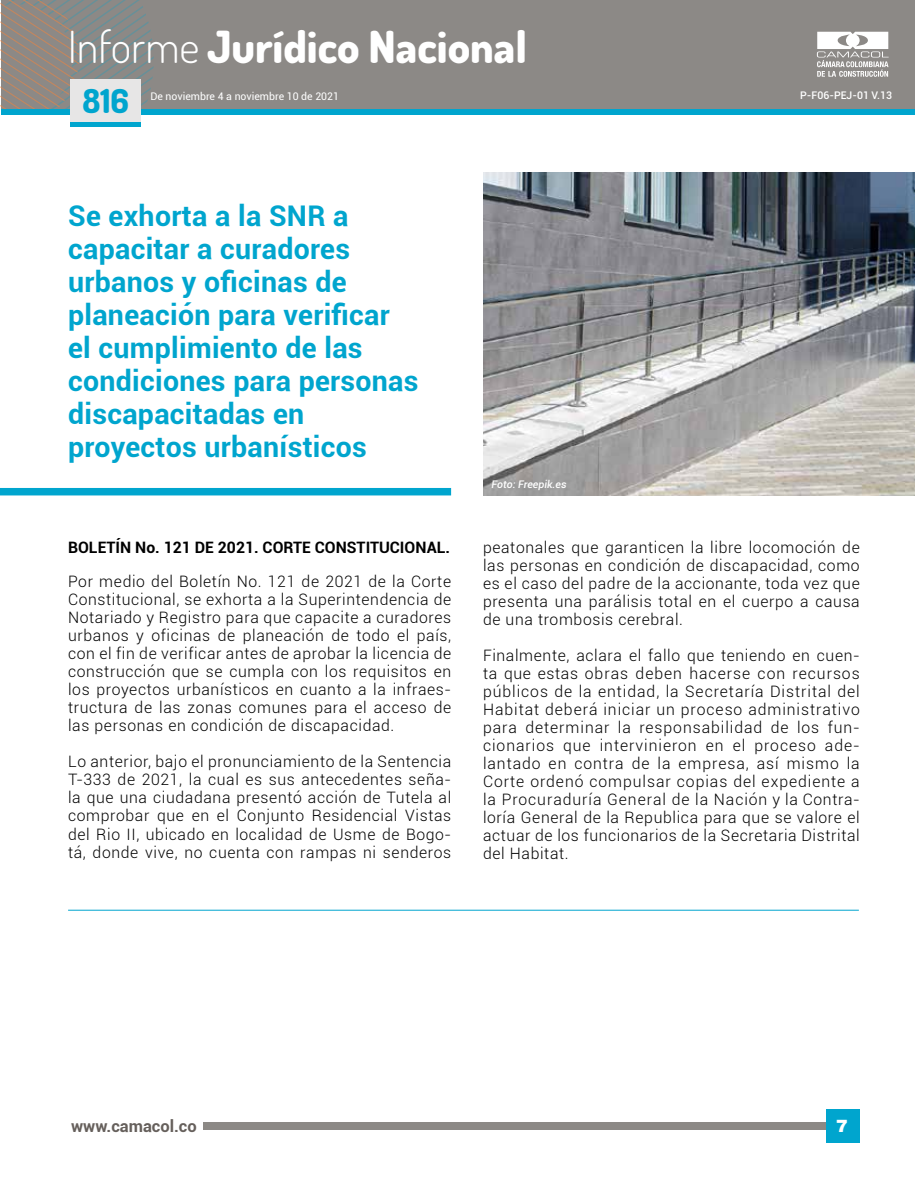
<style>
.page{position:relative;width:915px;height:1191px;background:#fff}
.page>*{position:absolute;margin:0;border:0;box-sizing:border-box;transform-origin:0 0}
.t1{font:800 44.25px "Dosis";color:#fff}
.t2{font:800 33px "Dosis";color:#00a5ce}
.t3{font:700 28.5px/33px "Roboto";letter-spacing:.01em;color:#00a5ce}
.t4{font:900 19.5px "Roboto";color:#fff}
.t5{font:900 19.5px "Helvetica";color:#fff}
.t6{font:700 16.5px "Roboto";color:#66605c}
.t7{font:300 15.75px/18px "Roboto";letter-spacing:.04em;color:#000;text-align:justify}
.t8{font:700 15.75px "Roboto";color:#000}
.t9{font:10.5px "Roboto";color:#fff}
.t10{font:500 10.5px "Roboto";color:#fff}
.t11{font:italic 500 10.5px "Roboto";color:#fff}
.s1{font-weight:300}
</style>
<div class="page">
<div style="left:203px;top:1122px;width:655px;height:7px;background:#8c8986"></div>
<div style="left:825px;top:1109px;width:33px;height:34px;background:#00a5ce"></div>
<div style="left:1px;top:0;width:913px;height:108px;background:#8c8986"></div>
<div style="left:1px;top:109px;width:913px;height:5px;background:#00a5ce"></div>
<svg style="left:1px;top:0;width:158px;height:109px"></svg>
<svg style="left:816px;top:32px;width:72px;height:45px"></svg>
<div style="left:70px;top:122px;width:70px;height:5px;background:#00a5ce"></div>
<div style="left:70px;top:79px;width:70px;height:43px;background:#e7e6e6"></div>
<div style="left:0;top:488px;width:451px;height:7px;background:#00a5ce"></div>
<img style="left:483px;top:172px;width:431px;height:323px">
<hr style="left:68px;top:909px;width:790px;height:1px;background:#00a5ce">
<h1 class="t1" style="left:68px;top:18px;width:460px"><span class="s1">Informe</span> Jurídico Nacional</h1>
<h2 class="t2" style="left:82px;top:80px;width:48px">816</h2>
<p class="t9" style="left:150px;top:89px;width:190px">De noviembre 4 a noviembre 10 de 2021</p>
<h3 class="t3" style="left:68px;top:198px;width:352px">Se exhorta a la SNR a capacitar a curadores urbanos y oficinas de planeación para verificar el cumplimiento de las condiciones para personas discapacitadas en proyectos urbanísticos</h3>
<p class="t11" style="left:491px;top:476px;width:76px">Foto: Freepik.es</p>
<p class="t10" style="left:800px;top:87px;width:93px">P-F06-PEJ-01 V.13</p>
<p class="t8" style="left:68px;top:536px;width:383px">Boletín No. 121 de 2021. Corte Constitucional.</p>
<p class="t7" style="left:68px;top:572px;width:384px">Por medio del Boletín No. 121 de 2021 de la Corte Constitucional, se exhorta a la Superintendencia de Notariado y Registro para que capacite a curadores urbanos y oficinas de planeación de todo el país, con el fin de verificar antes de aprobar la licencia de construcción que se cumpla con los requisitos en los proyectos urbanísticos en cuanto a la infraes&shy;tructura de las zonas comunes para el acceso de las personas en condición de discapacidad.</p>
<p class="t7" style="left:68px;top:752px;width:384px">Lo anterior, bajo el pronunciamiento de la Sentencia T-333 de 2021, la cual es sus antecedentes seña&shy;la que una ciudadana presentó acción de Tutela al comprobar que en el Conjunto Residencial Vistas del Rio II, ubicado en localidad de Usme de Bogo&shy;tá, donde vive, no cuenta con rampas ni senderos</p>
<p class="t7" style="left:483px;top:538px;width:378px">peatonales que garanticen la libre locomoción de las personas en condición de discapacidad, como es el caso del padre de la accionante, toda vez que presenta una parálisis total en el cuerpo a causa de una trombosis cerebral.</p>
<p class="t7" style="left:483px;top:646px;width:378px">Finalmente, aclara el fallo que teniendo en cuen&shy;ta que estas obras deben hacerse con recursos públicos de la entidad, la Secretaría Distrital del Habitat deberá iniciar un proceso administrativo para determinar la responsabilidad de los fun&shy;cionarios que intervinieron en el proceso ade&shy;lantado en contra de la empresa, así mismo la Corte ordenó compulsar copias del expediente a la Procuraduría General de la Nación y la Contra&shy;loría General de la Republica para que se valore el actuar de los funcionarios de la Secretaria Distrital del Habitat.</p>
<p class="t6" style="left:71px;top:1114px;width:127px">www.camacol.co</p>
<p class="t4" style="left:836px;top:1114px;width:13px">1</p>
<p class="t5" style="left:836px;top:1118px;width:13px">7</p>
</div>
